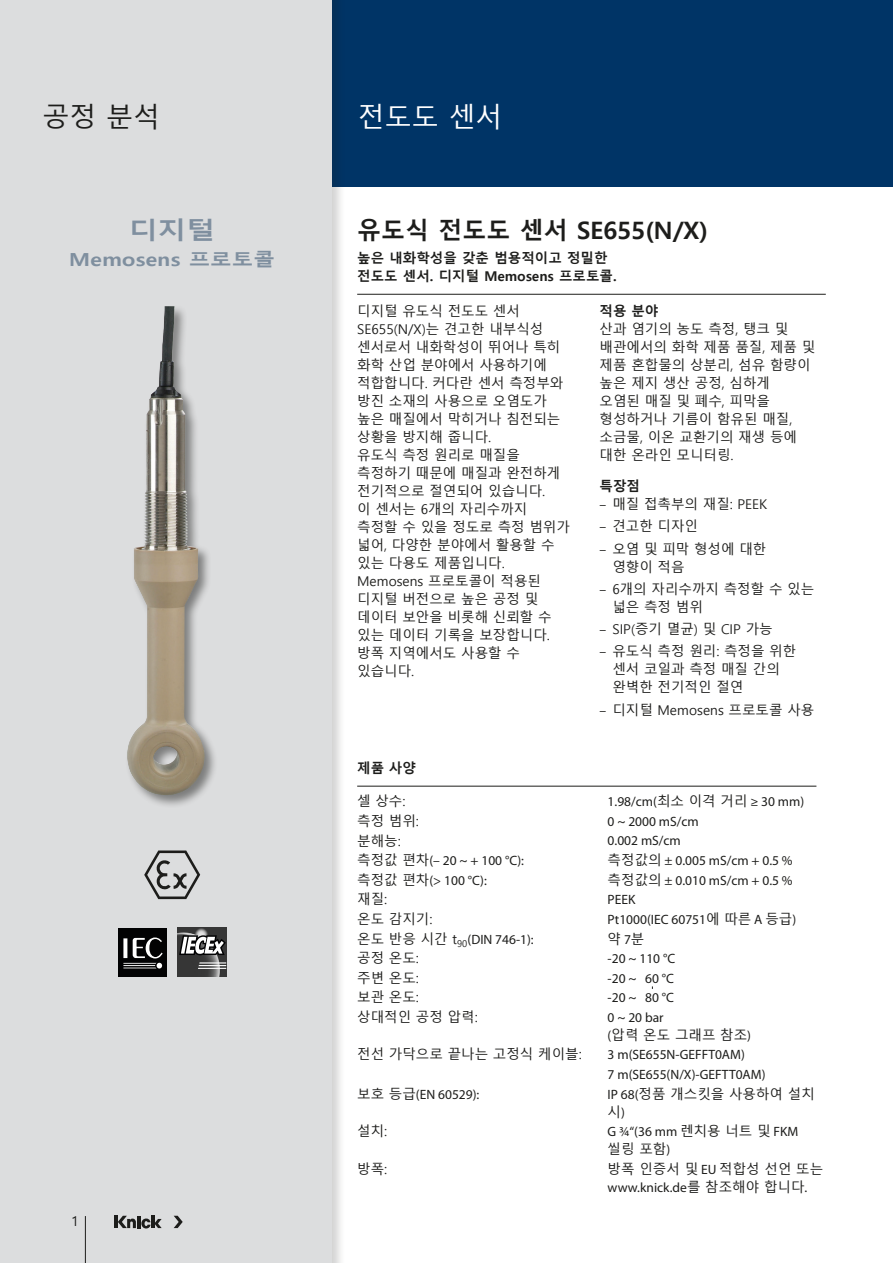
<style>
.page{position:relative;width:893px;height:1263px;background:#fff}
.page>*{position:absolute;margin:0;border:0;box-sizing:border-box;transform-origin:0 0}
.Produktgruppe{font:27px "Malgun Gothic";color:#fff}
.Produktbereiche{font:27px "Malgun Gothic";color:#1d1d1b}
.Headline_Produkt{font:700 24px "Malgun Gothic";color:#1d1d1b}
.Headline_Produkt-2{font:700 24px "Malgun Gothic";color:#7f8f9f;scale:1.2 1}
.Headline_Produkt-3{font:700 18px "Malgun Gothic";color:#7f8f9f;scale:1.2 1}
.Text{font:13.5px/18px "Malgun Gothic";color:#1d1d1b}
.Tabelle{font:13.5px/18px "Myriad Pro";color:#1d1d1b}
.Tabelle-2{font:13.5px/18px "Malgun Gothic";color:#1d1d1b}
.Subhead_Produkt{font:700 13.5px/18px "Malgun Gothic";color:#1d1d1b}
.Zwischenüberschrift{font:700 13.5px "Malgun Gothic";color:#1d1d1b}
.Tabelle_Headline{font:700 13.5px "Malgun Gothic";color:#1d1d1b}
.s1{font-family:"Myriad Pro"}
.s2{font-family:"Malgun Gothic"}
</style>
<div class="page">
<div style="left:332px;top:0;width:561px;height:187px;background:#003466"></div>
<div style="left:0;top:0;width:346px;height:1263px;background:#1d1d1b;opacity:.2"></div>
<div style="left:0;top:0;width:332px;height:1263px;background:#dcddde"></div>
<div style="left:125px;top:304px;width:94px;height:505px;background:#1d1d1b;opacity:.5"></div>
<img style="left:126px;top:306px;width:79px;height:489px">
<hr style="left:85px;top:1216px;width:1px;height:47px;background:#1d1d1b">
<hr style="left:114px;top:1216px;width:4px;height:12px;background:#1d1d1b">
<svg style="left:174px;top:1216px;width:9px;height:12px"></svg>
<svg style="left:118px;top:1216px;width:44px;height:12px"></svg>
<hr style="left:357px;top:294px;width:469px;height:1px;background:#1d1d1b">
<hr style="left:357px;top:786px;width:459px;height:1px;background:#1d1d1b">
<svg style="left:144px;top:850px;width:56px;height:49px"></svg>
<img style="left:178px;top:928px;width:48px;height:48px">
<div style="left:118px;top:928px;width:49px;height:48px;background:#020203"></div>
<svg style="left:123px;top:937px;width:40px;height:31px"></svg>
<svg style="left:198px;top:962px;width:28px;height:7px"></svg>
<svg style="left:179px;top:935px;width:47px;height:20px"></svg>
<p class="Produktbereiche" style="left:43px;top:102px;width:119px">공정 분석</p>
<p class="Produktgruppe" style="left:358px;top:102px;width:146px">전도도 센서</p>
<p class="Headline_Produkt-2" style="left:129px;top:216px;width:73px">디지털</p>
<p class="Headline_Produkt-3" style="left:69px;top:249px;width:173px">Memosens 프로토콜</p>
<p class="Text" style="left:71px;top:1212px;width:9px">1</p>
<p class="Headline_Produkt" style="left:357px;top:216px;width:352px">유도식 전도도 센서 SE655(N/X)</p>
<p class="Subhead_Produkt" style="left:357px;top:249px;width:261px">높은 내화학성을 갖춘 범용적이고 정밀한 전도도 센서. 디지털 Memosens 프로토콜.</p>
<p class="Text" style="left:357px;top:303px;width:214px">디지털 유도식 전도도 센서<br>SE655(N/X)는 견고한 내부식성 센서로서 내화학성이 뛰어나 특히 화학 산업 분야에서 사용하기에 적합합니다. 커다란 센서 측정부와 방진 소재의 사용으로 오염도가 높은 매질에서 막히거나 침전되는 상황을 방지해 줍니다.<br>유도식 측정 원리로 매질을 측정하기 때문에 매질과 완전하게 전기적으로 절연되어 있습니다.<br>이 센서는 6개의 자리수까지 측정할 수 있을 정도로 측정 범위가 넓어, 다양한 분야에서 활용할 수 있는 다용도 제품입니다.<br>Memosens 프로토콜이 적용된 디지털 버전으로 높은 공정 및 데이터 보안을 비롯해 신뢰할 수 있는 데이터 기록을 보장합니다. 방폭 지역에서도 사용할 수 있습니다.</p>
<p class="Zwischenüberschrift" style="left:600px;top:303px;width:60px">적용 분야</p>
<p class="Text" style="left:600px;top:321px;width:217px">산과 염기의 농도 측정, 탱크 및 배관에서의 화학 제품 품질, 제품 및 제품 혼합물의 상분리, 섬유 함량이 높은 제지 생산 공정, 심하게<br>오염된 매질 및 폐수, 피막을 형성하거나 기름이 함유된 매질, 소금물, 이온 교환기의 재생 등에 대한 온라인 모니터링.</p>
<p class="Zwischenüberschrift" style="left:600px;top:478px;width:42px">특장점</p>
<p class="Text" style="left:600px;top:496px;width:169px"><span class="s1">–</span> 매질 접촉부의 재질: PEEK</p>
<p class="Text" style="left:600px;top:518px;width:100px"><span class="s1">–</span> 견고한 디자인</p>
<p class="Text" style="left:612px;top:540px;width:156px;text-indent:-13px"><span class="s1">–</span> 오염 및 피막 형성에 대한 영향이 적음</p>
<p class="Text" style="left:612px;top:580px;width:203px;text-indent:-13px"><span class="s1">–</span> 6개의 자리수까지 측정할 수 있는 넓은 측정 범위</p>
<p class="Text" style="left:600px;top:621px;width:175px"><span class="s1">–</span> SIP(증기 멸균) 및 CIP 가능</p>
<p class="Text" style="left:612px;top:643px;width:185px;text-indent:-13px"><span class="s1">–</span> 유도식 측정 원리: 측정을 위한 센서 코일과 측정 매질 간의 완벽한 전기적인 절연</p>
<p class="Text" style="left:600px;top:701px;width:216px"><span class="s1">–</span> 디지털 Memosens 프로토콜 사용</p>
<p class="Tabelle_Headline" style="left:357px;top:760px;width:60px">제품 사양</p>
<p class="Tabelle-2" style="left:357px;top:793px;width:50px">셀 상수:</p>
<p class="Tabelle" style="left:608px;top:792px;width:198px">1.98/cm(<span class="s2">최소 이격 거리</span> ≥ 30 mm)</p>
<p class="Tabelle-2" style="left:357px;top:812px;width:63px">측정 범위:</p>
<p class="Tabelle" style="left:608px;top:812px;width:93px">0 ~ 2000 mS/cm</p>
<p class="Tabelle-2" style="left:357px;top:832px;width:45px">분해능:</p>
<p class="Tabelle" style="left:608px;top:832px;width:75px">0.002 mS/cm</p>
<p class="Tabelle" style="left:357px;top:851px;width:168px"><span class="s2">측정값 편차</span>(– 20 ~ + 100 °C):</p>
<p class="Tabelle" style="left:608px;top:851px;width:186px"><span class="s2">측정값의</span> ± 0.005 mS/cm + 0.5 %</p>
<p class="Tabelle" style="left:357px;top:871px;width:131px"><span class="s2">측정값 편차</span>(&gt; 100 °C):</p>
<p class="Tabelle" style="left:608px;top:871px;width:186px"><span class="s2">측정값의</span> ± 0.010 mS/cm + 0.5 %</p>
<p class="Tabelle-2" style="left:357px;top:891px;width:31px">재질:</p>
<p class="Tabelle" style="left:608px;top:890px;width:29px">PEEK</p>
<p class="Tabelle-2" style="left:357px;top:910px;width:77px">온도 감지기:</p>
<p class="Tabelle" style="left:608px;top:910px;width:190px">Pt1000(IEC 60751<span class="s2">에 따른</span> A <span class="s2">등급</span>)</p>
<p class="Tabelle" style="left:357px;top:930px;width:178px"><span class="s2">온도 반응 시간 t</span><sub>90</sub>(DIN 746-1):</p>
<p class="Tabelle-2" style="left:608px;top:930px;width:38px">약 <span class="s1">7</span>분</p>
<p class="Tabelle-2" style="left:357px;top:949px;width:63px">공정 온도:</p>
<p class="Tabelle" style="left:608px;top:949px;width:69px">-20 ~ 110 °C</p>
<p class="Tabelle-2" style="left:357px;top:969px;width:63px">주변 온도:</p>
<p class="Tabelle" style="left:608px;top:969px;width:68px">-20 ~ 60 °C</p>
<p class="Tabelle-2" style="left:357px;top:989px;width:63px">보관 온도:</p>
<p class="Tabelle" style="left:608px;top:988px;width:68px">-20 ~ 80 °C</p>
<p class="Tabelle-2" style="left:357px;top:1008px;width:122px">상대적인 공정 압력:</p>
<p class="Tabelle" style="left:608px;top:1008px;width:145px">0 ~ 20 bar<br>(<span class="s2">압력 온도 그래프 참조</span>)</p>
<p class="Tabelle-2" style="left:357px;top:1046px;width:226px">전선 가닥으로 끝나는 고정식 케이블:</p>
<p class="Tabelle" style="left:608px;top:1045px;width:139px">3 m(SE655N-GEFFT0AM)</p>
<p class="Tabelle" style="left:608px;top:1065px;width:159px">7 m(SE655(N/X)-GEFTT0AM)</p>
<p class="Tabelle" style="left:357px;top:1085px;width:124px"><span class="s2">보호 등급</span>(EN 60529):</p>
<p class="Tabelle-2" style="left:608px;top:1085px;width:209px"><span class="s1">IP 68(</span>정품 개스킷을 사용하여 설치 시<span class="s1">)</span></p>
<p class="Tabelle-2" style="left:357px;top:1123px;width:31px">설치:</p>
<p class="Tabelle" style="left:608px;top:1122px;width:192px">G 3/4“(36 mm <span class="s2">렌치용 너트 및</span> FKM <span class="s2">씰링 포함</span>)</p>
<p class="Tabelle-2" style="left:357px;top:1160px;width:31px">방폭:</p>
<p class="Tabelle-2" style="left:608px;top:1160px;width:217px">방폭 인증서 및 <span class="s1">EU</span> 적합성 선언 또는 <span class="s1">www.knick.de</span>를 참조해야 합니다<span class="s1">.</span></p>
</div>
